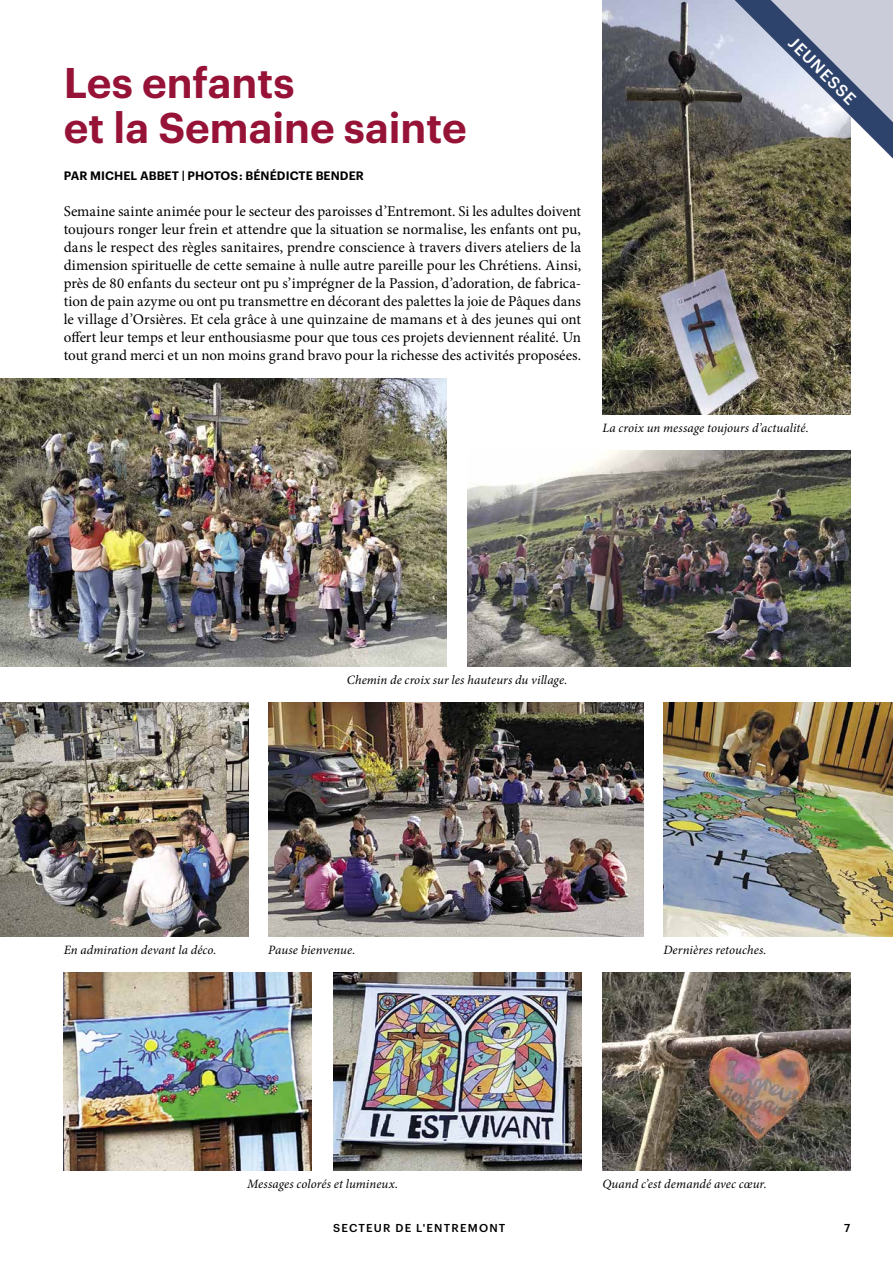
<style>
.page{position:relative;width:893px;height:1263px;background:#fff}
.page>*{position:absolute;margin:0;border:0;box-sizing:border-box;transform-origin:0 0}
.t1{font:600 42px/45px "Graphik";color:#961337}
.t2{font:500 16.5px "Graphik";color:#fff}
.t3{font:15px/18px "Minion Pro";color:#000;text-align:justify}
.t4{font:italic 12.75px "Minion Pro";letter-spacing:.005em;color:#000}
.t5{font:600 12px "Graphik";letter-spacing:.005em;color:#000}
.t6{font:500 11.25px "Graphik";letter-spacing:.105em;color:#000}
</style>
<div class="page">
<img style="left:602px;top:0;width:248px;height:414px">
<svg style="left:734px;top:0;width:159px;height:159px;background:#9da2b0"></svg>
<img style="left:0;top:378px;width:446px;height:288px">
<img style="left:468px;top:450px;width:382px;height:216px">
<img style="left:333px;top:972px;width:248px;height:198px">
<img style="left:64px;top:972px;width:248px;height:198px">
<img style="left:0;top:702px;width:248px;height:234px">
<img style="left:602px;top:972px;width:248px;height:198px">
<img style="left:268px;top:702px;width:376px;height:234px">
<img style="left:663px;top:702px;width:230px;height:234px">
<h1 class="t1" style="left:64px;top:57px;width:405px">Les enfants<br>et la Semaine sainte</h1>
<p class="t5" style="left:64px;top:166px;width:302px">PAR MICHEL ABBET | PHOTOS : BÉNÉDICTE BENDER</p>
<p class="t3" style="left:64px;top:202px;width:519px">Semaine sainte animée pour le secteur des paroisses d’Entremont. Si les adultes doivent toujours ronger leur frein et attendre que la situation se normalise, les enfants ont pu, dans le respect des règles sanitaires, prendre conscience à travers divers ateliers de la dimension spirituelle de cette semaine à nulle autre pareille pour les Chrétiens. Ainsi, près de 80 enfants du secteur ont pu s’imprégner de la Passion, d’adoration, de fabrica&shy;tion de pain azyme ou ont pu transmettre en décorant des palettes la joie de Pâques dans le village d’Orsières. Et cela grâce à une quinzaine de mamans et à des jeunes qui ont offert leur temps et leur enthousiasme pour que tous ces projets deviennent réalité. Un tout grand merci et un non moins grand bravo pour la richesse des activités proposées.</p>
<p class="t2" style="left:800px;top:31px;width:89px;rotate:45deg">JEUNESSE</p>
<p class="t4" style="left:602px;top:419px;width:208px">La croix un message toujours d’actualité.</p>
<p class="t4" style="left:347px;top:671px;width:222px">Chemin de croix sur les hauteurs du village.</p>
<p class="t4" style="left:64px;top:941px;width:154px">En admiration devant la déco.</p>
<p class="t4" style="left:268px;top:941px;width:89px">Pause bienvenue.</p>
<p class="t4" style="left:663px;top:941px;width:105px">Dernières retouches.</p>
<p class="t4" style="left:247px;top:1175px;width:152px">Messages colorés et lumineux.</p>
<p class="t4" style="left:602px;top:1175px;width:166px">Quand c’est demandé avec cœur.</p>
<p class="t6" style="left:333px;top:1219px;width:174px">SECTEUR DE L'ENTREMONT</p>
<p class="t6" style="left:844px;top:1219px;width:8px">7</p>
</div>
